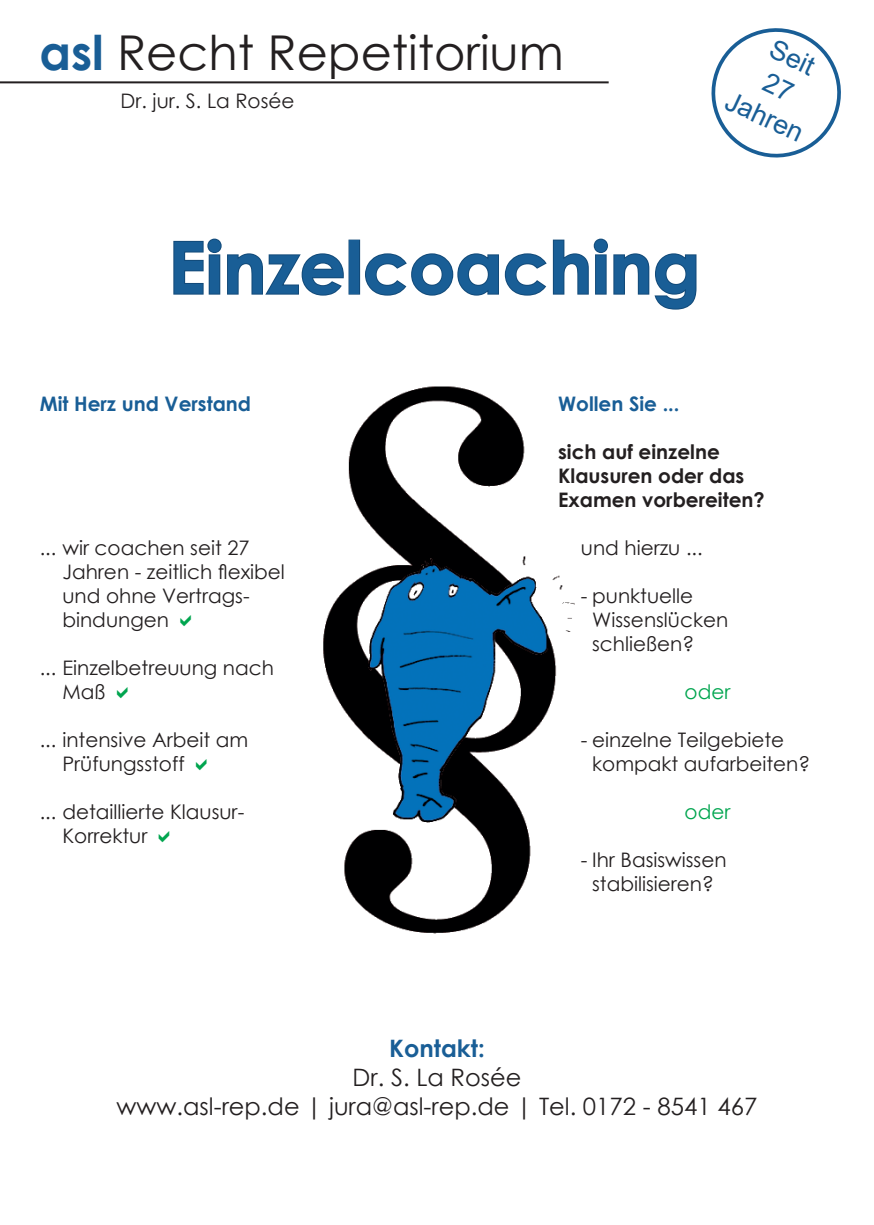
<style>
.page{position:relative;width:874px;height:1225px;background:#fff}
.page>*{position:absolute;margin:0;border:0;box-sizing:border-box;transform-origin:0 0}
.t1{font:700 72px "Century Gothic";color:#195e96}
.t2{font:48px "Century Gothic";color:#231f20}
.t3{font:27.2px/32.6px "Arial";color:#195e96;text-align:center}
.t4{font:24px/28.8px "Century Gothic";color:#231f20;text-align:center}
.t5{font:700 24px "Century Gothic";color:#195e96}
.t6{font:20px/24px "Century Gothic";color:#231f20}
.t7{font:700 20px/24px "Century Gothic";color:#231f20}
.t8{font:700 20px "Century Gothic";color:#195e96}
.t9{font:20px "Century Gothic";color:#00a54f}
.s1{font-weight:700;color:#195e96}
</style>
<div class="page">
<img style="left:323px;top:386px;width:252px;height:548px">
<hr style="left:0;top:81px;width:608px;height:2px;background:#231f20">
<svg style="left:711px;top:28px;width:130px;height:130px"></svg>
<svg style="left:173px;top:238px;width:171px;height:58px"></svg>
<div style="left:348px;top:240px;width:12px;height:55px;border:2px solid #124a79"></div>
<svg style="left:365px;top:238px;width:332px;height:72px"></svg>
<h2 class="t2" style="left:39px;top:19px;width:525px"><span class="s1">asl</span> Recht Repetitorium</h2>
<p class="t6" style="left:120px;top:88px;width:175px">Dr. jur. S. La Rosée</p>
<h3 class="t3" style="left:761px;top:25px;width:84px;rotate:25deg">Seit<br>27<br>Jahren</h3>
<h1 class="t1" style="left:168px;top:213px;width:533px">Einzelcoaching</h1>
<p class="t8" style="left:40px;top:388px;width:213px">Mit Herz und Verstand</p>
<p class="t6" style="left:62px;top:535px;width:224px;text-indent:-23px">... wir coachen seit 27<br>Jahren - zeitlich flexibel und ohne Vertrags&shy;bindungen</p>
<p class="t6" style="left:62px;top:655px;width:213px;text-indent:-23px">... Einzelbetreuung nach<br>Maß</p>
<p class="t6" style="left:62px;top:727px;width:187px;text-indent:-23px">... intensive Arbeit am<br>Prüfungsstoff</p>
<p class="t6" style="left:62px;top:799px;width:183px;text-indent:-23px">... detaillierte Klausur-<br>Korrektur</p>
<p class="t8" style="left:558px;top:388px;width:123px">Wollen Sie ...</p>
<p class="t7" style="left:558px;top:438px;width:208px">sich auf einzelne<br>Klausuren oder das<br>Examen vorbereiten?</p>
<p class="t6" style="left:580px;top:535px;width:123px">und hierzu ...</p>
<p class="t6" style="left:592px;top:583px;width:138px;text-indent:-11px">- punktuelle<br>Wissenslücken schließen?</p>
<p class="t9" style="left:684px;top:677px;width:47px">oder</p>
<p class="t6" style="left:592px;top:727px;width:219px;text-indent:-11px">- einzelne Teilgebiete kompakt aufarbeiten?</p>
<p class="t9" style="left:684px;top:797px;width:47px">oder</p>
<p class="t6" style="left:580px;top:847px;width:147px;text-align:center">- Ihr Basiswissen stabilisieren?</p>
<p class="t5" style="left:389px;top:1030px;width:97px">Kontakt:</p>
<p class="t4" style="left:117px;top:1062px;width:642px">Dr. S. La Rosée<br>www.asl-rep.de | jura@asl-rep.de | Tel. 0172 - 8541 467</p>
</div>
